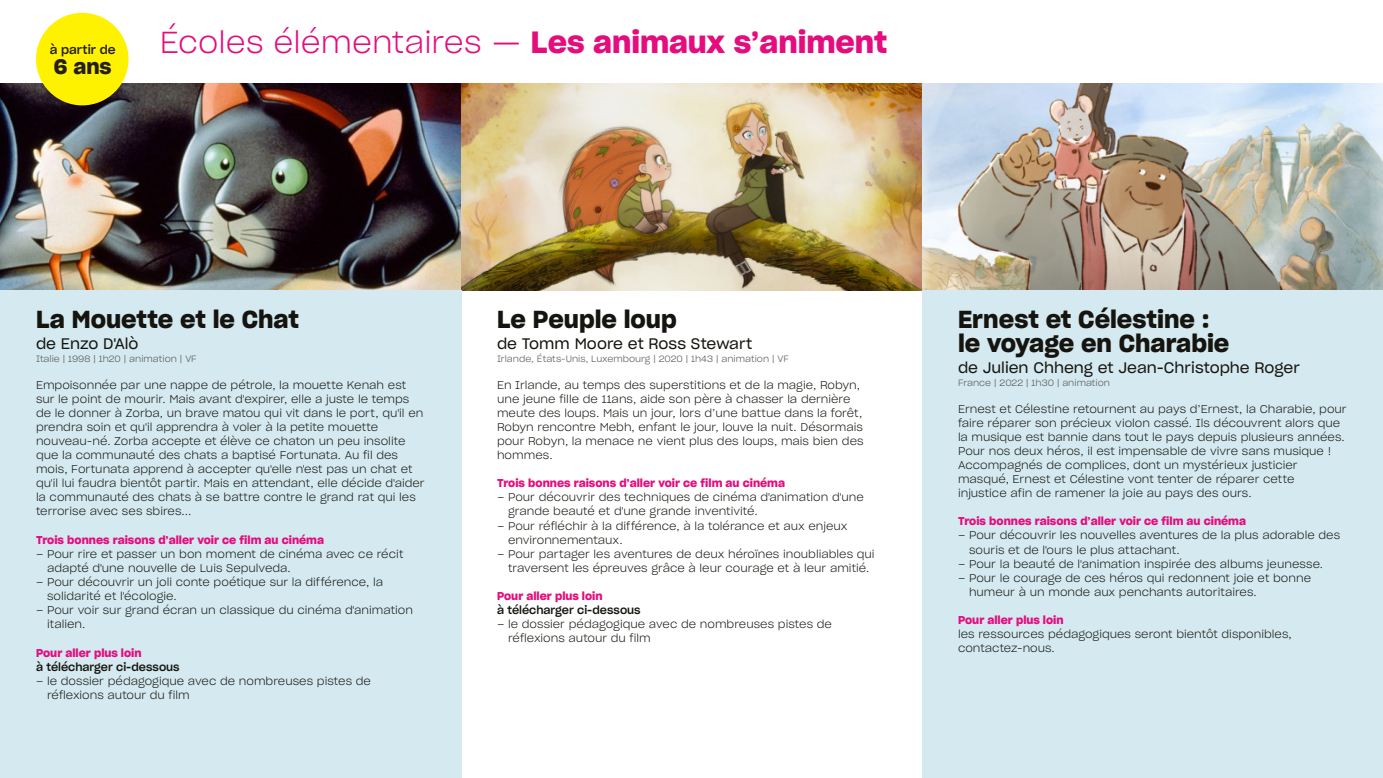
<style>
.page{position:relative;width:1383px;height:778px;background:#fff}
.page>*{position:absolute;margin:0;border:0;box-sizing:border-box;transform-origin:0 0}
.t1{font:30px "Sharp Grotesk Light 20";color:#e50c7e}
.t2{font:24px/24px "Sharp Grotesk Sm Bold 20";color:#16140f}
.t3{font:20.4px "Sharp Grotesk Sm Bold 20";color:#231f20}
.t4{font:15px "Sharp Grotesk Book 20";color:#16140f}
.t5{font:12px "Sharp Grotesk Medium 20";color:#231f20}
.t6{font:11.1px/14.1px "Sharp Grotesk Light 20";color:#16140f}
.t7{font:11.1px "Sharp Grotesk Sm Bold 20";color:#e50c7e}
.t8{font:11.1px "Sharp Grotesk Medium 20";color:#16140f}
.t9{font:9px "Sharp Grotesk Light 20";color:#504f4b}
.s1{font-family:"Sharp Grotesk Sm Bold 20"}
.s2{color:#231f20}
</style>
<div class="page">
<img style="left:0;top:83px;width:1382px;height:207px">
<div style="left:0;top:290px;width:461px;height:488px;background:#d4eaf0"></div>
<div style="left:922px;top:290px;width:460px;height:488px;background:#d4eaf0"></div>
<div style="left:36px;top:13px;width:92px;height:92px;background:#fff200;border-radius:50%"></div>
<p class="t5" style="left:50px;top:44px;width:67px">à partir de</p>
<h3 class="t3" style="left:54px;top:58px;width:59px">6 ans</h3>
<h1 class="t1" style="left:160px;top:29px;width:729px">Écoles élémentaires — <span class="s1">Les animaux s’animent</span></h1>
<h2 class="t2" style="left:36px;top:309px;width:265px">La Mouette et le Chat</h2>
<h3 class="t4" style="left:36px;top:337px;width:104px">de Enzo D'Alò</h3>
<p class="t9" style="left:36px;top:355px;width:162px">Italie | 1998 | 1h20 | animation | VF</p>
<p class="t6" style="left:36px;top:378px;width:390px">Empoisonnée par une nappe de pétrole, la mouette Kenah est sur le point de mourir. Mais avant d'expirer, elle a juste le temps de le donner à Zorba, un brave matou qui vit dans le port, qu'il en prendra soin et qu'il apprendra à voler à la petite mouette nouveau-né. Zorba accepte et élève ce chaton un peu insolite que la communauté des chats a baptisé Fortunata. Au fil des mois, Fortunata apprend à accepter qu'elle n'est pas un chat et qu'il lui faudra bientôt partir. Mais en attendant, elle décide d'aider la communauté des chats à se battre contre le grand rat qui les terrorise avec ses sbires...</p>
<p class="t7" style="left:36px;top:535px;width:289px">Trois bonnes raisons d’aller voir ce film au cinéma</p>
<p class="t6" style="left:47px;top:547px;width:358px;text-indent:-11px"><span class="s2">–</span> Pour rire et passer un bon moment de cinéma avec ce récit adapté d'une nouvelle de Luis Sepulveda.</p>
<p class="t6" style="left:47px;top:575px;width:337px;text-indent:-11px"><span class="s2">–</span> Pour découvrir un joli conte poétique sur la différence, la solidarité et l'écologie.</p>
<p class="t6" style="left:47px;top:604px;width:367px;text-indent:-11px"><span class="s2">–</span> Pour voir sur grand écran un classique du cinéma d'animation italien.</p>
<p class="t7" style="left:36px;top:647px;width:107px">Pour aller plus loin</p>
<p class="t8" style="left:36px;top:661px;width:145px">à télécharger ci-dessous</p>
<p class="t6" style="left:47px;top:674px;width:325px;text-indent:-11px"><span class="s2">–</span> le dossier pédagogique avec de nombreuses pistes de réflexions autour du film</p>
<h2 class="t2" style="left:497px;top:309px;width:181px">Le Peuple loup</h2>
<h3 class="t4" style="left:497px;top:337px;width:257px">de Tomm Moore et Ross Stewart</h3>
<p class="t9" style="left:497px;top:355px;width:293px">Irlande, États-Unis, Luxembourg | 2020 | 1h43 | animation | VF</p>
<p class="t6" style="left:497px;top:378px;width:368px">En Irlande, au temps des superstitions et de la magie, Robyn, une jeune fille de 11ans, aide son père à chasser la dernière meute des loups. Mais un jour, lors d’une battue dans la forêt, Robyn rencontre Mebh, enfant le jour, louve la nuit. Désormais pour Robyn, la menace ne vient plus des loups, mais bien des hommes.</p>
<p class="t7" style="left:497px;top:478px;width:289px">Trois bonnes raisons d’aller voir ce film au cinéma</p>
<p class="t6" style="left:508px;top:491px;width:357px;text-indent:-11px"><span class="s2">–</span> Pour découvrir des techniques de cinéma d'animation d'une grande beauté et d'une grande inventivité.</p>
<p class="t6" style="left:508px;top:519px;width:341px;text-indent:-11px"><span class="s2">–</span> Pour réfléchir à la différence, à la tolérance et aux enjeux environnementaux.</p>
<p class="t6" style="left:497px;top:547px;width:379px;text-align:center"><span class="s2">–</span> Pour partager les aventures de deux héroïnes inoubliables qui traversent les épreuves grâce à leur courage et à leur amitié.</p>
<p class="t7" style="left:497px;top:591px;width:107px">Pour aller plus loin</p>
<p class="t8" style="left:497px;top:605px;width:145px">à télécharger ci-dessous</p>
<p class="t6" style="left:508px;top:618px;width:325px;text-indent:-11px"><span class="s2">–</span> le dossier pédagogique avec de nombreuses pistes de réflexions autour du film</p>
<h2 class="t2" style="left:958px;top:309px;width:273px">Ernest et Célestine : le voyage en Charabie</h2>
<h3 class="t4" style="left:958px;top:361px;width:343px">de Julien Chheng et Jean-Christophe Roger</h3>
<p class="t9" style="left:958px;top:379px;width:153px">France | 2022 | 1h30 | animation</p>
<p class="t6" style="left:958px;top:402px;width:390px">Ernest et Célestine retournent au pays d’Ernest, la Charabie, pour faire réparer son précieux violon cassé. Ils découvrent alors que la musique est bannie dans tout le pays depuis plusieurs années.<br>Pour nos deux héros, il est impensable de vivre sans musique !<br>Accompagnés de complices, dont un mystérieux justicier masqué, Ernest et Célestine vont tenter de réparer cette<br>injustice afin de ramener la joie au pays des ours.</p>
<p class="t7" style="left:958px;top:516px;width:289px">Trois bonnes raisons d’aller voir ce film au cinéma</p>
<p class="t6" style="left:969px;top:529px;width:372px;text-indent:-11px"><span class="s2">–</span> Pour découvrir les nouvelles aventures de la plus adorable des souris et de l'ours le plus attachant.</p>
<p class="t6" style="left:958px;top:557px;width:367px"><span class="s2">–</span> Pour la beauté de l'animation inspirée des albums jeunesse.</p>
<p class="t6" style="left:969px;top:571px;width:343px;text-indent:-11px"><span class="s2">–</span> Pour le courage de ces héros qui redonnent joie et bonne humeur à un monde aux penchants autoritaires.</p>
<p class="t7" style="left:958px;top:615px;width:107px">Pour aller plus loin</p>
<p class="t6" style="left:958px;top:628px;width:335px">les ressources pédagogiques seront bientôt disponibles, contactez-nous.</p>
</div>
